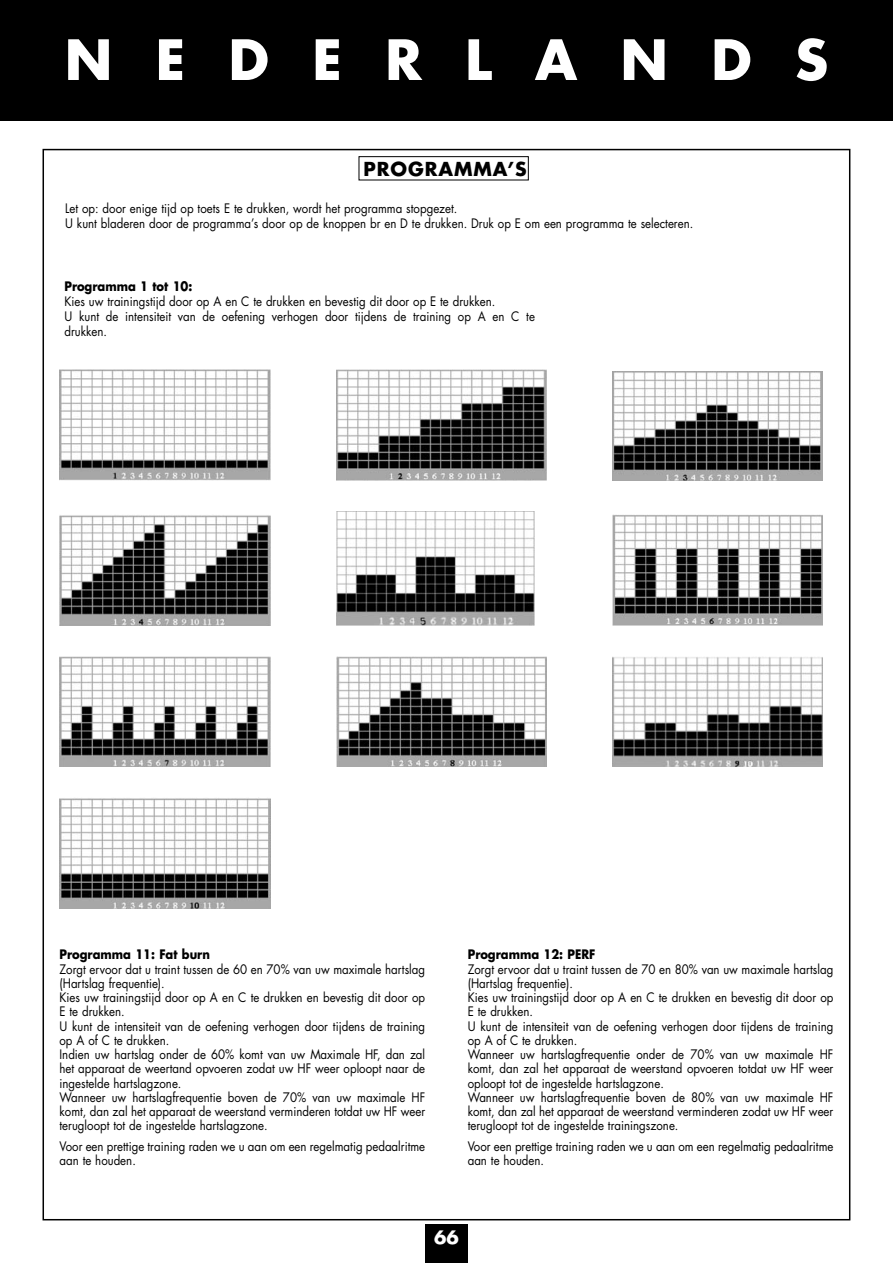
<style>
.page{position:relative;width:893px;height:1263px;background:#fff}
.page>*{position:absolute;margin:0;border:0;box-sizing:border-box;transform-origin:0 0}
.t1{font:700 54px "Futura Std";letter-spacing:.8em;color:#fff}
.t2{font:700 18.75px "Futura Std";color:#000}
.t3{font:700 18px "Futura Std";color:#fff}
.t4{font:12.75px/14.2px "Futura Std";color:#000;scale:.9 1}
.s1{font-weight:700}
</style>
<div class="page">
<div style="left:425px;top:1225px;width:43px;height:38px;background:#000"></div>
<div style="left:0;top:0;width:893px;height:120px;background:#000"></div>
<div style="left:359px;top:156px;width:170px;height:24px;border:1px solid #000"></div>
<img style="left:60px;top:369px;width:210px;height:111px">
<img style="left:336px;top:370px;width:210px;height:110px">
<img style="left:612px;top:372px;width:211px;height:108px">
<img style="left:60px;top:515px;width:210px;height:110px">
<img style="left:336px;top:511px;width:198px;height:114px">
<img style="left:612px;top:514px;width:211px;height:111px">
<img style="left:60px;top:656px;width:210px;height:111px">
<img style="left:336px;top:656px;width:210px;height:111px">
<img style="left:612px;top:657px;width:211px;height:110px">
<img style="left:60px;top:798px;width:210px;height:110px">
<p class="t1" style="left:65px;top:24px;width:765px">NEDERLANDS</p>
<p class="t2" style="left:364px;top:156px;width:31px">Programma</p>
<p class="t2" style="left:507px;top:156px;width:19px">’s</p>
<p class="t4" style="left:65px;top:201px;width:699px;line-height:15px">Let op: door enige tijd op toets E te drukken, wordt het programma stopgezet.<br>U kunt bladeren door de programma’s door op de knoppen br en D te drukken. Druk op E om een programma te selecteren.</p>
<p class="t4" style="left:64px;top:279px;width:524px;line-height:15px"><span class="s1">Programma 1 tot 10:<br></span>Kies uw trainingstijd door op A en C te drukken en bevestig dit door op E te drukken.<br>U kunt de intensiteit van de oefening verhogen door tijdens de training op A en C te drukken.</p>
<p class="t4" style="left:60px;top:947px;width:408px"><span class="s1">Programma 11: Fat burn<br></span>Zorgt ervoor dat u traint tussen de 60 en 70% van uw maximale hartslag (Hartslag frequentie).<br>Kies uw trainingstijd door op A en C te drukken en bevestig dit door op E te drukken.<br>U kunt de intensiteit van de oefening verhogen door tijdens de training op A of C te drukken.<br>Indien uw hartslag onder de 60% komt van uw Maximale HF, dan zal het apparaat de weertand opvoeren zodat uw HF weer oploopt naar de ingestelde hartslagzone.<br>Wanneer uw hartslagfrequentie boven de 70% van uw maximale HF komt, dan zal het apparaat de weerstand verminderen totdat uw HF weer terugloopt tot de ingestelde hartslagzone.</p>
<p class="t4" style="left:60px;top:1139px;width:408px">Voor een prettige training raden we u aan om een regelmatig pedaalritme aan te houden.</p>
<p class="t4" style="left:468px;top:948px;width:408px"><span class="s1">Programma 12: PERF<br></span>Zorgt ervoor dat u traint tussen de 70 en 80% van uw maximale hartslag (Hartslag frequentie).<br>Kies uw trainingstijd door op A en C te drukken en bevestig dit door op E te drukken.<br>U kunt de intensiteit van de oefening verhogen door tijdens de training op A of C te drukken.<br>Wanneer uw hartslagfrequentie onder de 70% van uw maximale HF komt, dan zal het apparaat de weerstand opvoeren totdat uw HF weer oploopt tot de ingestelde hartslagzone.<br>Wanneer uw hartslagfrequentie boven de 80% van uw maximale HF komt, dan zal het apparaat de weerstand verminderen zodat uw HF weer terugloopt tot de ingestelde trainingszone.</p>
<p class="t4" style="left:468px;top:1139px;width:408px">Voor een prettige training raden we u aan om een regelmatig pedaalritme aan te houden.</p>
<p class="t3" style="left:434px;top:1225px;width:26px">66</p>
</div>
